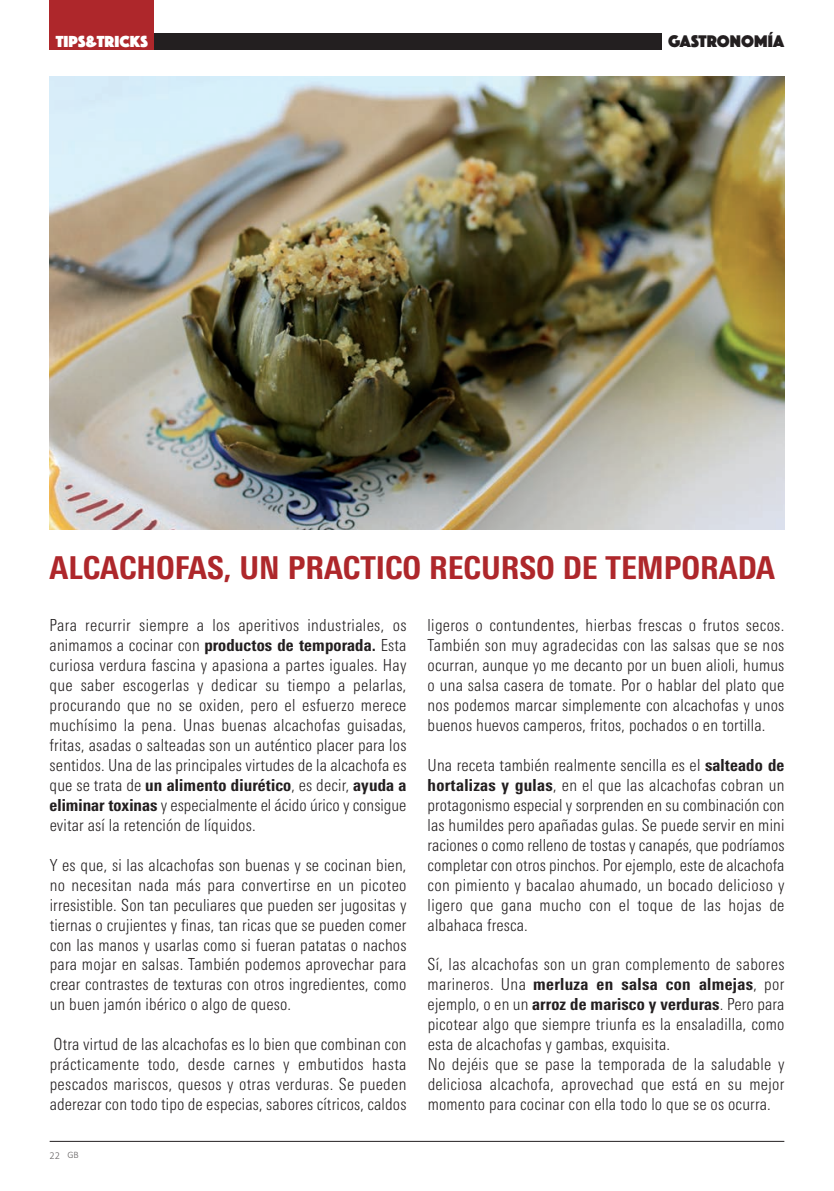
<style>
.page{position:relative;width:834px;height:1191px;background:#fff}
.page>*{position:absolute;margin:0;border:0;box-sizing:border-box;transform-origin:0 0}
.t1{font:800 condensed 31.5px "Linotype Univers";color:#ae272b}
.t2{font:17.5px "Phosphate Solid";letter-spacing:.005em;color:#231f20}
.t3{font:300 condensed 16.62px/19.9px "Linotype Univers";letter-spacing:.01em;color:#231f20;text-align:justify}
.t4{font:16.62px "Phosphate Solid";letter-spacing:.005em;color:#fff}
.t5{font:300 10.5px "Calibri";color:rgb(35 31 32/.7)}
.s1{font-weight:800}
.s2{font-size:9.8px}
</style>
<div class="page">
<hr style="left:50px;top:1141px;width:734px;height:1px;background:#231f20">
<div style="left:50px;top:0;width:104px;height:50px;background:#ae272b"></div>
<div style="left:154px;top:33px;width:507px;height:17px;background:#231f20"></div>
<img style="left:50px;top:76px;width:734px;height:454px">
<p class="t4" style="left:56px;top:29px;width:94px">TIPS&amp;TRICKS</p>
<p class="t2" style="left:668px;top:29px;width:117px">GASTRONOMÍA</p>
<h1 class="t1" style="left:50px;top:557px;width:726px">ALCACHOFAS, UN PRACTICO RECURSO DE TEMPORADA</h1>
<p class="t3" style="left:50px;top:617px;width:358px">Para recurrir siempre a los aperitivos industriales, os animamos a cocinar con <span class="s1">productos de temporada.</span> Esta curiosa verdura fascina y apasiona a partes iguales. Hay que saber escogerlas y dedicar su tiempo a pelarlas, procurando que no se oxiden, pero el esfuerzo merece muchísimo la pena. Unas buenas alcachofas guisadas, fritas, asadas o salteadas son un auténtico placer para los sentidos. Una de las principales virtudes de la alcachofa es que se trata de <span class="s1">un alimento diurético</span>, es decir, <span class="s1">ayuda a eliminar toxinas</span> y especialmente el ácido úrico y consigue evitar así la retención de líquidos.</p>
<p class="t3" style="left:50px;top:856px;width:358px">Y es que, si las alcachofas son buenas y se cocinan bien, no necesitan nada más para convertirse en un picoteo irresistible. Son tan peculiares que pueden ser jugositas y tiernas o crujientes y finas, tan ricas que se pueden comer con las manos y usarlas como si fueran patatas o nachos para mojar en salsas. También podemos aprovechar para crear contrastes de texturas con otros ingredientes, como un buen jamón ibérico o algo de queso.</p>
<p class="t3" style="left:50px;top:1036px;width:358px">Otra virtud de las alcachofas es lo bien que combinan con prácticamente todo, desde carnes y embutidos hasta pescados mariscos, quesos y otras verduras. Se pueden aderezar con todo tipo de especias, sabores cítricos, caldos</p>
<p class="t5" style="left:50px;top:1148px;width:31px">22 <span class="s2">GB</span></p>
<p class="t3" style="left:427px;top:617px;width:358px">ligeros o contundentes, hierbas frescas o frutos secos.<br>También son muy agradecidas con las salsas que se nos ocurran, aunque yo me decanto por un buen alioli, humus o una salsa casera de tomate. Por o hablar del plato que nos podemos marcar simplemente con alcachofas y unos buenos huevos camperos, fritos, pochados o en tortilla.</p>
<p class="t3" style="left:427px;top:756px;width:358px">Una receta también realmente sencilla es el <span class="s1">salteado de hortalizas y gulas</span>, en el que las alcachofas cobran un protagonismo especial y sorprenden en su combinación con las humildes pero apañadas gulas. Se puede servir en mini raciones o como relleno de tostas y canapés, que podríamos completar con otros pinchos. Por ejemplo, este de alcachofa con pimiento y bacalao ahumado, un bocado delicioso y ligero que gana mucho con el toque de las hojas de albahaca fresca.</p>
<p class="t3" style="left:427px;top:956px;width:358px;text-align:left">Sí, las alcachofas son un gran complemento de sabores marineros. Una <span class="s1">merluza en salsa con almejas</span>, por ejemplo, o en un <span class="s1">arroz de marisco y verduras</span>. Pero para picotear algo que siempre triunfa es la ensaladilla, como esta de alcachofas y gambas, exquisita.<br>No dejéis que se pase la temporada de la saludable y deliciosa alcachofa, aprovechad que está en su mejor momento para cocinar con ella todo lo que se os ocurra.</p>
</div>
